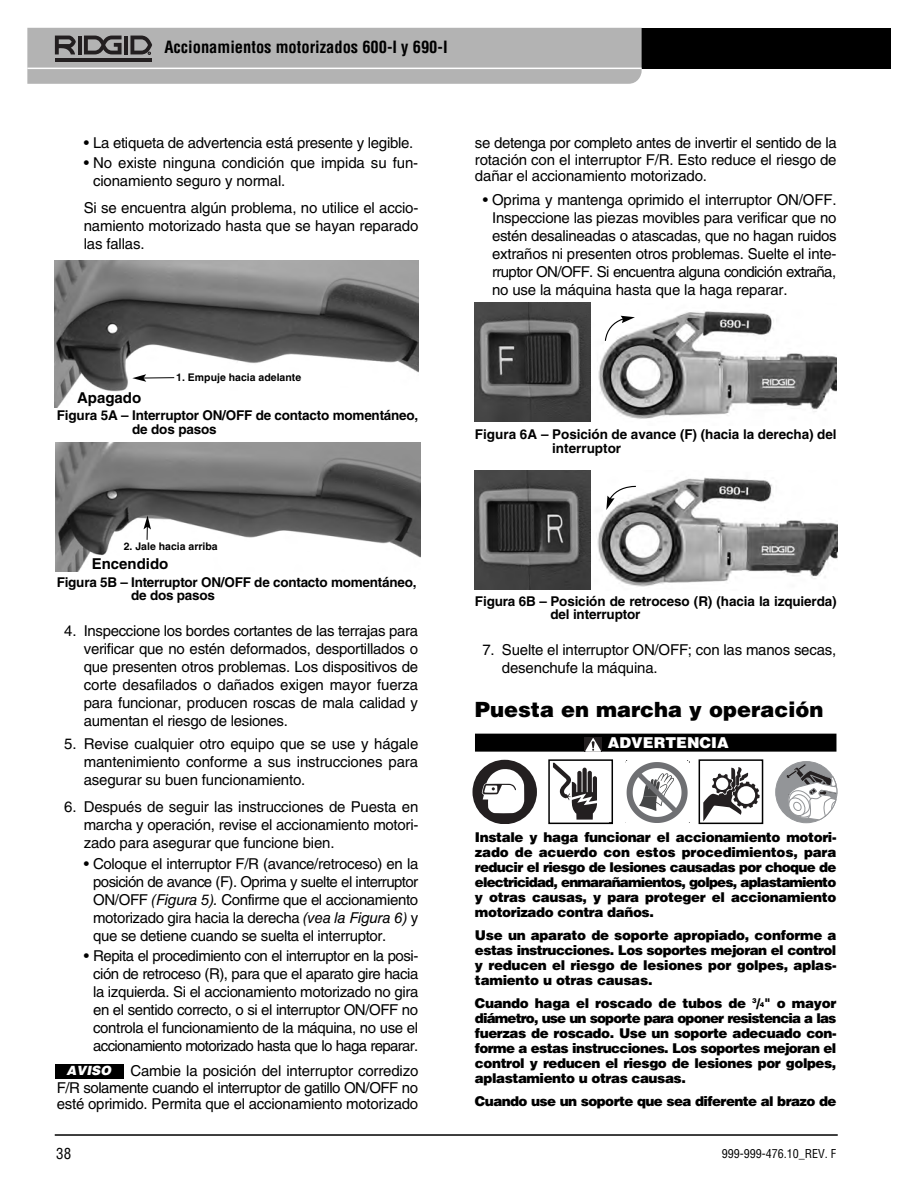
<style>
.page{position:relative;width:918px;height:1188px;background:#fff}
.page>*{position:absolute;margin:0;border:0;box-sizing:border-box;transform-origin:0 0}
.t1{font:900 21px "Helvetica LT Std";color:#000}
.t2{font:700 condensed 16.5px "Helvetica LT Std";color:#000}
.t3{font:15px/18px "Helvetica LT Std";letter-spacing:-.015em;color:#000;text-align:justify}
.t4{font:700 15px "Helvetica LT Std";color:#000}
.t5{font:900 15px "Helvetica LT Std";color:#fff}
.t6{font:condensed 15px "Helvetica LT Std";color:#000}
.t7{font:900 13.5px/15px "Helvetica LT Std";letter-spacing:-.03em;color:#000;text-align:justify}
.t8{font:700 13.5px/13.5px "Helvetica LT Std";letter-spacing:-.01em;color:#000}
.t9{font:italic 900 12.75px "Helvetica LT Std";color:#fff}
.t10{font:condensed 12px "Helvetica LT Std";color:#000}
.t11{font:700 10.5px "Helvetica LT Std";color:#000}
.s1{font-style:italic}
.s2{font-size:6.75px}
</style>
<div class="page">
<div style="left:475px;top:734px;width:361px;height:18px;background:#000"></div>
<div style="left:584px;top:737px;width:18px;height:15px;background:#231f20"></div>
<svg style="left:585px;top:738px;width:16px;height:14px"></svg>
<hr style="left:55px;top:1134px;width:783px;height:2px;background:#000">
<div style="left:463px;top:28px;width:428px;height:41px;background:#000"></div>
<svg style="left:27px;top:28px;width:615px;height:56px;background:#afafaf"></svg>
<div style="left:55px;top:1064px;width:69px;height:14px;background:#000"></div>
<svg style="left:472px;top:760px;width:65px;height:63px"></svg>
<div style="left:775px;top:761px;width:62px;height:62px;border:1px solid #939598;border-radius:50%"></div>
<svg style="left:777px;top:763px;width:60px;height:57px"></svg>
<svg style="left:703px;top:767px;width:57px;height:54px"></svg>
<div style="left:699px;top:759px;width:64px;height:65px;border:2px solid #000"></div>
<svg style="left:625px;top:761px;width:65px;height:62px"></svg>
<svg style="left:553px;top:763px;width:44px;height:57px"></svg>
<div style="left:548px;top:759px;width:65px;height:65px;border:2px solid #000"></div>
<img style="left:598px;top:311px;width:239px;height:108px">
<img style="left:475px;top:302px;width:116px;height:120px">
<svg style="left:604px;top:316px;width:31px;height:26px"></svg>
<img style="left:579px;top:470px;width:259px;height:120px">
<img style="left:474px;top:471px;width:116px;height:119px">
<svg style="left:606px;top:485px;width:31px;height:25px"></svg>
<img style="left:55px;top:442px;width:365px;height:130px">
<svg style="left:144px;top:450px;width:7px;height:91px"></svg>
<img style="left:54px;top:260px;width:364px;height:147px">
<svg style="left:132px;top:374px;width:43px;height:8px"></svg>
<p class="t2" style="left:164px;top:41px;width:285px">Accionamientos motorizados 600-I y 690-I</p>
<p class="t3" style="left:84px;top:135px;width:331px">• La etiqueta de advertencia está presente y legible.</p>
<p class="t3" style="left:93px;top:155px;width:327px;text-indent:-9px">• No existe ninguna condición que impida su fun&shy;cionamiento seguro y normal.</p>
<p class="t3" style="left:84px;top:200px;width:336px">Si se encuentra algún problema, no utilice el accio - namiento motorizado hasta que se hayan reparado las fallas.</p>
<p class="t4" style="left:77px;top:392px;width:66px">Apagado</p>
<p class="t11" style="left:176px;top:373px;width:126px">1. Empuje hacia adelante</p>
<p class="t8" style="left:132px;top:410px;width:288px;text-indent:-75px">Figura 5A – Interruptor ON/OFF de contacto momentáneo, de dos pasos</p>
<p class="t3" style="left:475px;top:136px;width:363px;line-height:16.5px">se detenga por completo antes de invertir el sentido de la rotación con el interruptor F/R. Esto reduce el riesgo de dañar el accionamiento motorizado.</p>
<p class="t3" style="left:492px;top:192px;width:346px;text-indent:-9px">• Oprima y mantenga oprimido el interruptor ON/OFF.<br>Inspeccione las piezas movibles para verificar que no estén desalineadas o atascadas, que no hagan ruidos extraños ni presenten otros problemas. Suelte el inte&shy;rruptor ON/OFF. Si encuentra alguna condición extraña, no use la máquina hasta que la haga reparar.</p>
<p class="t8" style="left:552px;top:429px;width:286px;text-indent:-77px">Figura 6A – Posición de avance (F) (hacia la derecha) del interruptor</p>
<p class="t11" style="left:124px;top:542px;width:95px">2. Jale hacia arriba</p>
<p class="t4" style="left:92px;top:558px;width:78px">Encendido</p>
<p class="t8" style="left:131px;top:576px;width:287px;text-indent:-74px">Figura 5B – Interruptor ON/OFF de contacto momentáneo, de dos pasos</p>
<p class="t3" style="left:84px;top:623px;width:336px;text-indent:-20px">4. Inspeccione los bordes cortantes de las terrajas para verificar que no estén deformados, desportillados o que presenten otros problemas. Los dispositivos de corte desafilados o dañados exigen mayor fuerza para funcionar, producen roscas de mala calidad y aumentan el riesgo de lesiones.</p>
<p class="t3" style="left:84px;top:737px;width:336px;text-indent:-20px">5. Revise cualquier otro equipo que se use y hágale mantenimiento conforme a sus instrucciones para asegurar su buen funcionamiento.</p>
<p class="t3" style="left:84px;top:800px;width:336px;text-indent:-20px">6. Después de seguir las instrucciones de Puesta en marcha y operación, revise el accionamiento motori&shy;zado para asegurar que funcione bien.</p>
<p class="t3" style="left:93px;top:856px;width:327px;text-indent:-9px">• Coloque el interruptor F/R (avance/retroceso) en la posición de avance (F). Oprima y suelte el interruptor ON/OFF <span class="s1">(Figura 5).</span> Confirme que el accionamiento motorizado gira hacia la derecha <span class="s1">(vea la Figura 6)</span> y que se detiene cuando se suelta el interruptor.</p>
<p class="t3" style="left:93px;top:948px;width:327px;text-indent:-9px">• Repita el procedimiento con el interruptor en la posi&shy;ción de retroceso (R), para que el aparato gire hacia la izquierda. Si el accionamiento motorizado no gira en el sentido correcto, o si el interruptor ON/OFF no controla el funcionamiento de la máquina, no use el accionamiento motorizado hasta que lo haga reparar.</p>
<p class="t3" style="left:57px;top:1064px;width:363px;line-height:16.5px;text-indent:74px">Cambie la posición del interruptor corredizo F/R solamente cuando el interruptor de gatillo ON/OFF no esté oprimido. Permita que el accionamiento motorizado</p>
<p class="t6" style="left:56px;top:1147px;width:16px">38</p>
<p class="t10" style="left:722px;top:1149px;width:116px">999-999-476.10_REV. F</p>
<p class="t8" style="left:550px;top:596px;width:288px;text-indent:-75px">Figura 6B – Posición de retroceso (R) (hacia la izquierda) del interruptor</p>
<p class="t3" style="left:502px;top:642px;width:336px;text-indent:-20px">7. Suelte el interruptor ON/OFF; con las manos secas, desenchufe la máquina.</p>
<h1 class="t1" style="left:475px;top:702px;width:350px">Puesta en marcha y operación</h1>
<p class="t5" style="left:608px;top:737px;width:122px">ADVERTENCIA</p>
<p class="t7" style="left:475px;top:830px;width:363px">Instale y haga funcionar el accionamiento motori&shy;zado de acuerdo con estos procedimientos, para reducir el riesgo de lesiones causadas por choque de electricidad, enmarañamientos, golpes, aplastamiento y otras causas, y para proteger el accionamiento motorizado contra daños.</p>
<p class="t7" style="left:475px;top:929px;width:363px">Use un aparato de soporte apropiado, conforme a estas instrucciones. Los soportes mejoran el control y reducen el riesgo de lesiones por golpes, aplas&shy;tamiento u otras causas.</p>
<p class="t7" style="left:475px;top:997px;width:363px">Cuando haga el roscado de tubos de <sup>3</sup>/<span class="s2">4</span>" o mayor diámetro, use un soporte para oponer resistencia a las fuerzas de roscado. Use un soporte adecuado con&shy;forme a estas instrucciones. Los soportes mejoran el control y reducen el riesgo de lesiones por golpes, aplastamiento u otras causas.</p>
<p class="t7" style="left:475px;top:1095px;width:363px">Cuando use un soporte que sea diferente al brazo de</p>
<p class="t9" style="left:67px;top:1066px;width:46px">AVISO</p>
</div>
